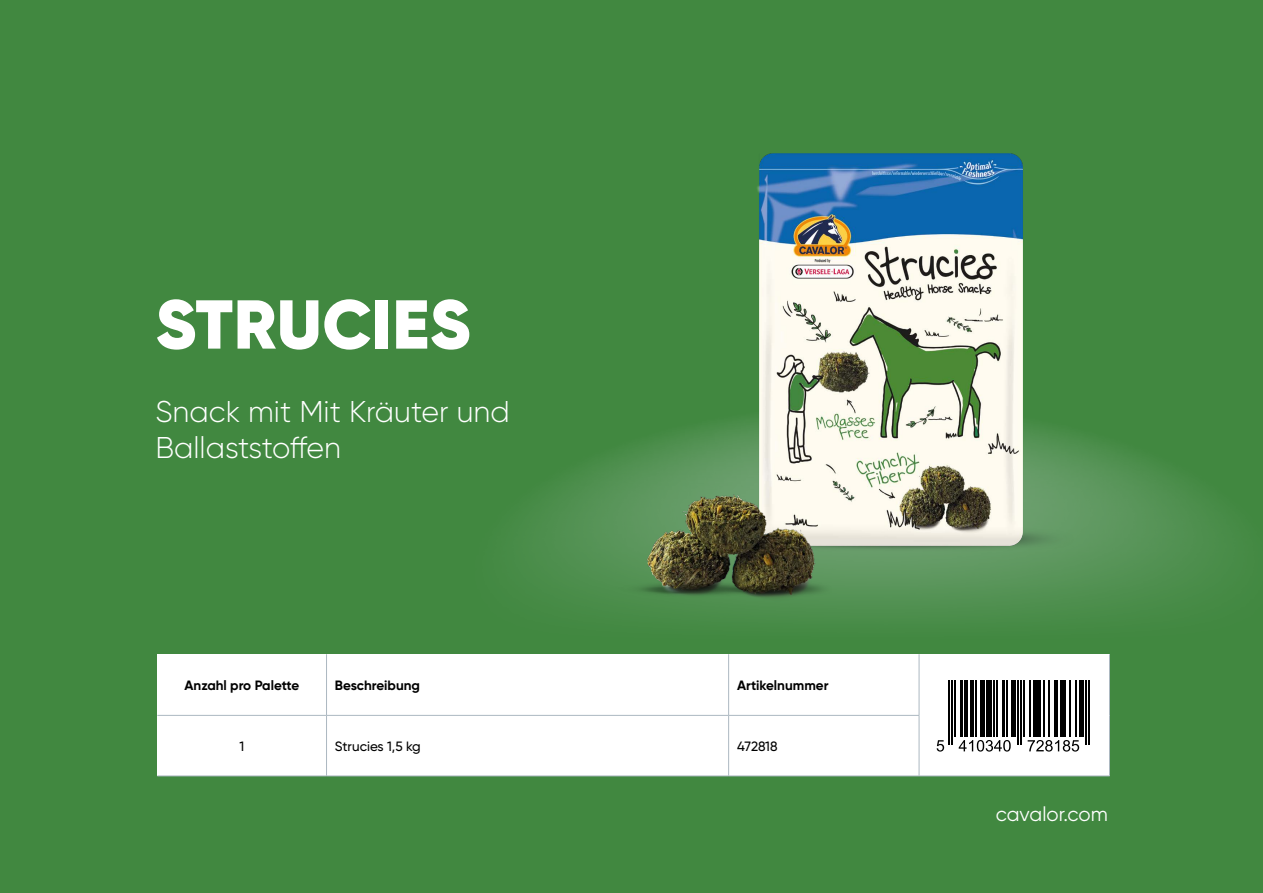
<style>
.page{position:relative;width:1263px;height:893px;background:#418840}
.page>*{position:absolute;margin:0;border:0;box-sizing:border-box;transform-origin:0 0}
.Kop{font:900 69px "Gilroy";letter-spacing:.01em;color:#fff}
.Body{font:300 30px/36px "Gilroy";color:#fff}
.Tussenkop{font:20.1px "Gilroy";color:#fff}
.t1{font:700 13.5px "Gilroy";color:#000}
.t2{font:500 13.5px "Gilroy";letter-spacing:-.005em;color:#000}
</style>
<div class="page">
<svg style="left:1008px;top:457px;width:211px;height:159px;fill:#4d8e4d"></svg>
<div style="left:157px;top:654px;width:953px;height:122px;background:#fff"></div>
<hr style="left:326px;top:654px;width:1px;height:61px;background:#acb8c1">
<hr style="left:1109px;top:654px;width:1px;height:61px;background:#acb8c1">
<hr style="left:1109px;top:715px;width:1px;height:61px;background:#acb8c1">
<hr style="left:157px;top:715px;width:169px;height:1px;background:#acb8c1">
<hr style="left:326px;top:715px;width:403px;height:1px;background:#acb8c1">
<hr style="left:326px;top:715px;width:1px;height:61px;background:#acb8c1">
<hr style="left:728px;top:715px;width:1px;height:61px;background:#acb8c1">
<hr style="left:919px;top:715px;width:1px;height:61px;background:#acb8c1">
<hr style="left:157px;top:776px;width:169px;height:1px;background:#acb8c1">
<hr style="left:326px;top:776px;width:403px;height:1px;background:#acb8c1">
<hr style="left:729px;top:776px;width:190px;height:1px;background:#acb8c1">
<hr style="left:919px;top:776px;width:191px;height:1px;background:#acb8c1">
<img style="left:757px;top:153px;width:369px;height:452px">
<hr style="left:948px;top:680px;width:2px;height:65px;background:#000">
<hr style="left:951px;top:680px;width:2px;height:65px;background:#000">
<hr style="left:954px;top:680px;width:2px;height:57px;background:#000">
<hr style="left:960px;top:680px;width:3px;height:57px;background:#000">
<hr style="left:965px;top:680px;width:3px;height:57px;background:#000">
<hr style="left:971px;top:680px;width:3px;height:57px;background:#000">
<hr style="left:975px;top:680px;width:2px;height:57px;background:#000">
<hr style="left:980px;top:680px;width:4px;height:57px;background:#000">
<div style="left:986px;top:680px;width:6px;height:57px;background:#000"></div>
<hr style="left:993px;top:680px;width:2px;height:57px;background:#000">
<hr style="left:996px;top:680px;width:1px;height:57px;background:#000">
<hr style="left:1002px;top:680px;width:3px;height:57px;background:#000">
<hr style="left:1006px;top:680px;width:2px;height:57px;background:#000">
<hr style="left:1011px;top:680px;width:4px;height:57px;background:#000">
<hr style="left:1017px;top:680px;width:1px;height:65px;background:#000">
<hr style="left:1020px;top:680px;width:1px;height:65px;background:#000">
<hr style="left:1023px;top:680px;width:1px;height:57px;background:#000">
<hr style="left:1029px;top:680px;width:1px;height:57px;background:#000">
<hr style="left:1033px;top:680px;width:3px;height:57px;background:#000">
<hr style="left:1038px;top:680px;width:3px;height:57px;background:#000">
<hr style="left:1044px;top:680px;width:1px;height:57px;background:#000">
<hr style="left:1048px;top:680px;width:1px;height:57px;background:#000">
<hr style="left:1054px;top:680px;width:3px;height:57px;background:#000">
<hr style="left:1060px;top:680px;width:3px;height:57px;background:#000">
<hr style="left:1064px;top:680px;width:2px;height:57px;background:#000">
<hr style="left:1069px;top:680px;width:1px;height:57px;background:#000">
<hr style="left:1075px;top:680px;width:1px;height:57px;background:#000">
<div style="left:1079px;top:680px;width:5px;height:57px;background:#000"></div>
<hr style="left:1085px;top:680px;width:2px;height:65px;background:#000">
<hr style="left:1088px;top:680px;width:2px;height:65px;background:#000">
<svg style="left:937px;top:740px;width:7px;height:12px"></svg>
<svg style="left:959px;top:740px;width:52px;height:12px"></svg>
<svg style="left:1028px;top:740px;width:51px;height:12px"></svg>
<img style="left:454px;top:348px;width:554px;height:369px">
<img style="left:608px;top:569px;width:83px;height:38px">
<img style="left:691px;top:569px;width:164px;height:38px">
<p class="Kop" style="left:156px;top:281px;width:316px">STRUCIES</p>
<p class="Body" style="left:155px;top:393px;width:356px">Snack mit Mit Kräuter und<br>Ballaststoffen</p>
<p class="t1" style="left:185px;top:677px;width:116px">Anzahl pro Palette</p>
<p class="t1" style="left:335px;top:677px;width:87px">Beschreibung</p>
<p class="t1" style="left:737px;top:677px;width:93px">Artikelnummer</p>
<p class="t2" style="left:240px;top:738px;width:6px">1</p>
<p class="t2" style="left:335px;top:738px;width:87px">Strucies 1,5 kg</p>
<p class="t2" style="left:737px;top:738px;width:42px">472818</p>
<p class="Tussenkop" style="left:996px;top:801px;width:113px">cavalor.com</p>
</div>
